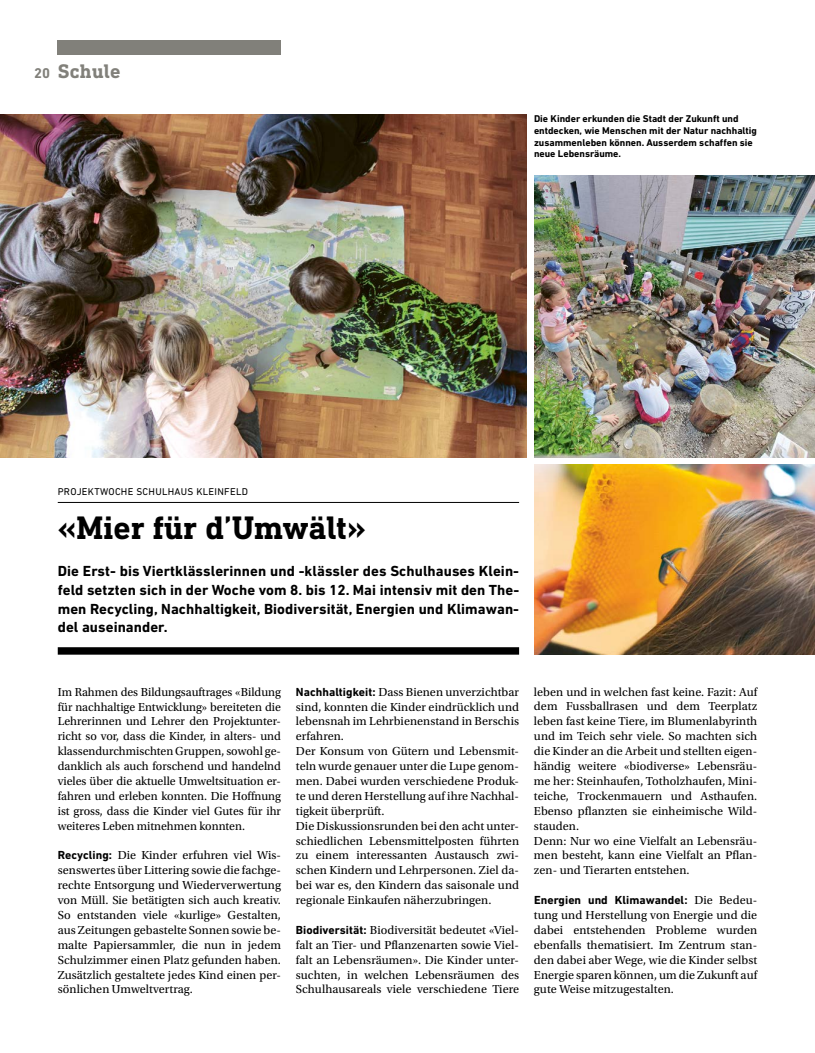
<style>
.page{position:relative;width:815px;height:1053px;background:#fff}
.page>*{position:absolute;margin:0;border:0;box-sizing:border-box;transform-origin:0 0}
.t1{font:700 33.12px "DIN Next Slab Pro";letter-spacing:.005em;color:#000}
.t2{font:700 20px "DIN Next Slab Pro";letter-spacing:.015em;color:#81807a}
.t3{font:700 14.88px/18.6px "DIN Next LT Pro";letter-spacing:.005em;color:#000;text-align:justify}
.t4{font:12.25px/14.9px "Utopia Std";letter-spacing:.005em;color:#000;text-align:justify}
.t5{font:700 11.88px "DIN Next LT Pro";letter-spacing:.005em;color:#000}
.t6{font:700 10px/11.9px "DIN Next LT Pro";color:#000}
.t7{font:10px "DIN Next LT Pro";letter-spacing:.03em;color:#000}
.s1{font-family:"DIN Next LT Pro";font-size:14.38px}
.s2{font-family:"DIN Next LT Pro";font-weight:700;font-size:11.88px}
.s3{font-family:"Utopia Std";font-weight:400;font-size:12.25px}
</style>
<div class="page">
<div style="left:58px;top:40px;width:223px;height:15px;background:#81807a"></div>
<img style="left:534px;top:175px;width:281px;height:282px">
<img style="left:534px;top:465px;width:281px;height:189px">
<img style="left:0;top:115px;width:527px;height:342px">
<hr style="left:58px;top:502px;width:461px;height:1px;background:#000">
<div style="left:58px;top:647px;width:461px;height:7px;background:#000"></div>
<h2 class="t2" style="left:34px;top:59px;width:88px"><span class="s1">20</span> Schule</h2>
<p class="t6" style="left:534px;top:112px;width:224px">Die Kinder erkunden die Stadt der Zukunft und entdecken, wie Menschen mit der Natur nachhaltig zusammenleben können. Ausserdem schaffen sie neue Lebensräume.</p>
<p class="t7" style="left:58px;top:485px;width:192px">PROJEKTWOCHE SCHULHAUS KLEINFELD</p>
<h1 class="t1" style="left:58px;top:508px;width:310px">«Mier für d’Umwält»</h1>
<p class="t3" style="left:58px;top:562px;width:463px">Die Erst- bis Viertklässlerinnen und -klässler des Schulhauses Klein&shy;feld setzten sich in der Woche vom 8. bis 12. Mai intensiv mit den The&shy;men Recycling, Nachhaltigkeit, Biodiversität, Energien und Klimawan&shy;del auseinander.</p>
<p class="t4" style="left:58px;top:684px;width:225px">Im Rahmen des Bildungsauftrages «Bildung für nachhaltige Entwicklung» bereiteten die Lehrerinnen und Lehrer den Projektunter&shy;richt so vor, dass die Kinder, in alters- und klassendurchmischten Gruppen, sowohl ge&shy;danklich als auch forschend und handelnd vieles über die aktuelle Umweltsituation er&shy;fahren und erleben konnten. Die Hoffnung ist gross, dass die Kinder viel Gutes für ihr weiteres Leben mitnehmen konnten.</p>
<p class="t4" style="left:58px;top:848px;width:225px"><span class="s2">Recycling:</span> Die Kinder erfuhren viel Wis&shy;senswertes über Littering sowie die fachge&shy;rechte Entsorgung und Wiederverwertung von Müll. Sie betätigten sich auch kreativ.<br>So entstanden viele «kurlige» Gestalten, aus Zeitungen gebastelte Sonnen sowie be&shy;malte Papiersammler, die nun in jedem Schulzimmer einen Platz gefunden haben.<br>Zusätzlich gestaltete jedes Kind einen per&shy;sönlichen Umweltvertrag.</p>
<p class="t4" style="left:296px;top:684px;width:225px;text-align:left"><span class="s2">Nachhaltigkeit:</span> Dass Bienen unverzichtbar sind, konnten die Kinder eindrücklich und lebensnah im Lehrbienenstand in Berschis erfahren.<br>Der Konsum von Gütern und Lebensmit&shy;teln wurde genauer unter die Lupe genom&shy;men. Dabei wurden verschiedene Produk&shy;te und deren Herstellung auf ihre Nachhal&shy;tigkeit überprüft.<br>Die Diskussionsrunden bei den acht unter&shy;schiedlichen Lebensmittelposten führten zu einem interessanten Austausch zwi&shy;schen Kindern und Lehrpersonen. Ziel da&shy;bei war es, den Kindern das saisonale und regionale Einkaufen näherzubringen.</p>
<p class="t4" style="left:296px;top:922px;width:225px"><span class="s2">Biodiversität:</span> Biodiversität bedeutet «Viel&shy;falt an Tier- und Pflanzenarten sowie Viel&shy;falt an Lebensräumen». Die Kinder unter&shy;suchten, in welchen Lebensräumen des Schulhausareals viele verschiedene Tiere</p>
<p class="t4" style="left:534px;top:684px;width:225px;text-align:left">leben und in welchen fast keine. Fazit: Auf dem Fussballrasen und dem Teerplatz leben fast keine Tiere, im Blumenlabyrinth und im Teich sehr viele. So machten sich die Kinder an die Arbeit und stellten eigen&shy;händig weitere «biodiverse» Lebensräu&shy;me her: Steinhaufen, Totholzhaufen, Mini&shy;teiche, Trockenmauern und Asthaufen.<br>Ebenso pflanzten sie einheimische Wild&shy;stauden.<br>Denn: Nur wo eine Vielfalt an Lebensräu&shy;men besteht, kann eine Vielfalt an Pflan&shy;zen- und Tierarten entstehen.</p>
<p class="t5" style="left:534px;top:893px;width:225px">Energien und Klimawandel: <span class="s3">Die Bedeu-</span></p>
<p class="t4" style="left:534px;top:907px;width:225px">tung und Herstellung von Energie und die dabei entstehenden Probleme wurden ebenfalls thematisiert. Im Zentrum stan&shy;den dabei aber Wege, wie die Kinder selbst Energie sparen können, um die Zukunft auf gute Weise mitzugestalten.</p>
</div>
